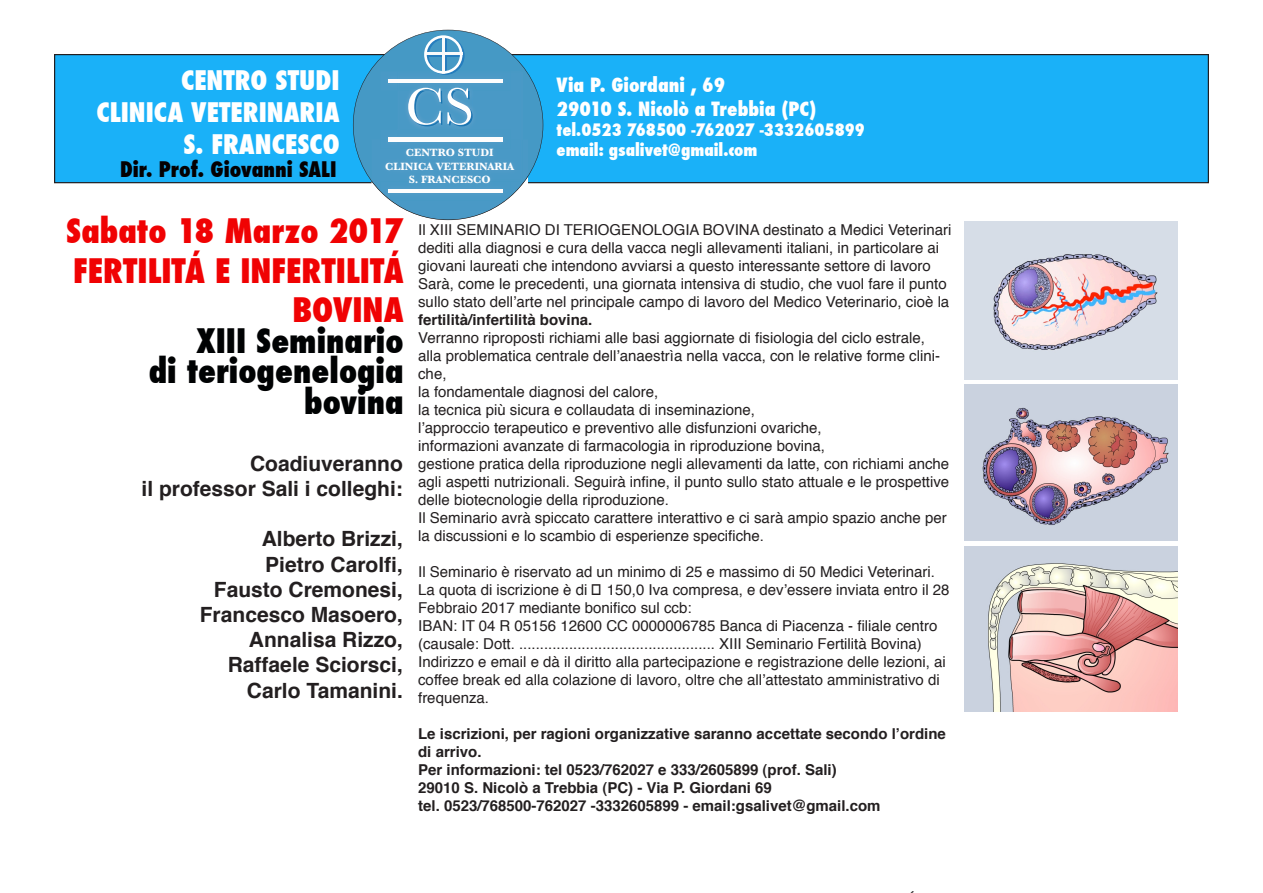
<style>
.page{position:relative;width:1263px;height:893px;background:#fff}
.page>*{position:absolute;margin:0;border:0;box-sizing:border-box;transform-origin:0 0}
.t1{font:54px "Baskerville";color:#fff}
.t2{font:800 condensed 33px "Futura";color:#f00203}
.t3{font:800 condensed 33px "Futura";color:#000203}
.t4{font:800 condensed 26.4px "Futura";color:#fff}
.t5{font:700 21px "Helvetica";color:#231f20}
.t6{font:800 condensed 21px "Futura";color:#040002}
.t7{font:800 condensed 19.2px "Futura";color:#fff}
.t8{font:800 condensed 16.8px "Futura";color:#fff}
.t9{font:15px/18px "Helvetica";color:#231f20}
.t10{font:700 15px/18px "Helvetica";color:#231f20}
.t11{font:700 10.95px/13.2px "Baskerville";color:#fff;text-align:center}
.s1{font-weight:700}
</style>
<div class="page">
<div style="left:55px;top:55px;width:1153px;height:128px;background:#1ab1f8"></div>
<div style="left:54px;top:54px;width:1155px;height:129px;border:1px solid #231f20"></div>
<img style="left:965px;top:221px;width:213px;height:159px">
<img style="left:965px;top:384px;width:213px;height:157px">
<img style="left:965px;top:546px;width:213px;height:165px">
<svg style="left:353px;top:30px;width:190px;height:190px"></svg>
<p class="t4" style="left:181px;top:62px;width:160px">CENTRO STUDI</p>
<p class="t4" style="left:96px;top:94px;width:245px">CLINICA VETERINARIA</p>
<p class="t4" style="left:183px;top:126px;width:158px">S. FRANCESCO</p>
<p class="t7" style="left:556px;top:72px;width:170px">Via P. Giordani , 69</p>
<p class="t7" style="left:556px;top:95px;width:261px">29010 S. Nicolò a Trebbia (PC)</p>
<p class="t8" style="left:556px;top:118px;width:310px">tel.0523 768500 -762027 -3332605899</p>
<p class="t8" style="left:556px;top:138px;width:202px">email: gsalivet@gmail.com</p>
<h1 class="t1" style="left:405px;top:75px;width:70px">CS</h1>
<p class="t11" style="left:385px;top:146px;width:131px">CENTRO STUDI<br>CLINICA VETERINARIA<br>S. FRANCESCO</p>
<p class="t2" style="left:66px;top:208px;width:339px">Sabato 18 Marzo 2017</p>
<p class="t2" style="left:73px;top:248px;width:332px">FERTILITÁ E INFERTILITÁ</p>
<p class="t2" style="left:293px;top:287px;width:113px">BOVINA</p>
<p class="t3" style="left:196px;top:318px;width:209px">XIII Seminario</p>
<p class="t3" style="left:149px;top:349px;width:256px">di teriogenelogia</p>
<p class="t6" style="left:120px;top:155px;width:218px">Dir. Prof. Giovanni SALI</p>
<p class="t9" style="left:418px;top:222px;width:535px">Il XIII SEMINARIO DI TERIOGENOLOGIA BOVINA destinato a Medici Veterinari dediti alla diagnosi e cura della vacca negli allevamenti italiani, in particolare ai giovani laureati che intendono avviarsi a questo interessante settore di lavoro</p>
<p class="t9" style="left:418px;top:276px;width:533px">Sarà, come le precedenti, una giornata intensiva di studio, che vuol fare il punto sullo stato dell’arte nel principale campo di lavoro del Medico Veterinario, cioè la <span class="s1">fertilità/infertilità bovina.</span></p>
<p class="t9" style="left:418px;top:330px;width:508px">Verranno riproposti richiami alle basi aggiornate di fisiologia del ciclo estrale,</p>
<p class="t9" style="left:418px;top:348px;width:523px">alla problematica centrale dell’anaestrìa nella vacca, con le relative forme clini&shy;che,</p>
<p class="t9" style="left:418px;top:384px;width:242px">la fondamentale diagnosi del calore,</p>
<p class="t9" style="left:418px;top:402px;width:338px">la tecnica più sicura e collaudata di inseminazione,</p>
<p class="t9" style="left:418px;top:420px;width:405px">l’approccio terapeutico e preventivo alle disfunzioni ovariche,</p>
<p class="t9" style="left:418px;top:438px;width:408px">informazioni avanzate di farmacologia in riproduzione bovina,</p>
<p class="t9" style="left:418px;top:456px;width:533px;text-align:justify">gestione pratica della riproduzione negli allevamenti da latte, con richiami anche agli aspetti nutrizionali. Seguirà infine, il punto sullo stato attuale e le prospettive delle biotecnologie della riproduzione.</p>
<p class="t9" style="left:418px;top:510px;width:530px">Il Seminario avrà spiccato carattere interattivo e ci sarà ampio spazio anche per la discussioni e lo scambio di esperienze specifiche.</p>
<p class="t9" style="left:418px;top:564px;width:518px">Il Seminario è riservato ad un minimo di 25 e massimo di 50 Medici Veterinari.</p>
<p class="t9" style="left:418px;top:582px;width:533px">La quota di iscrizione è di € 150,0 Iva compresa, e dev’essere inviata entro il 28<br>Febbraio 2017 mediante bonifico sul ccb:</p>
<p class="t9" style="left:418px;top:618px;width:521px">IBAN: IT 04 R 05156 12600 CC 0000006785 Banca di Piacenza - filiale centro</p>
<p class="t9" style="left:418px;top:636px;width:505px">(causale: Dott. ............................................... XIII Seminario Fertilità Bovina)</p>
<p class="t9" style="left:418px;top:654px;width:529px">Indirizzo e email e dà il diritto alla partecipazione e registrazione delle lezioni, ai coffee break ed alla colazione di lavoro, oltre che all’attestato amministrativo di frequenza.</p>
<p class="t10" style="left:418px;top:725px;width:529px">Le iscrizioni, per ragioni organizzative saranno accettate secondo l’ordine di arrivo.</p>
<p class="t10" style="left:418px;top:761px;width:420px">Per informazioni: tel 0523/762027 e 333/2605899 (prof. Sali)</p>
<p class="t10" style="left:418px;top:779px;width:355px">29010 S. Nicolò a Trebbia (PC) - Via P. Giordani 69</p>
<p class="t10" style="left:418px;top:797px;width:464px">tel. 0523/768500-762027 -3332605899 - email:gsalivet@gmail.com</p>
<p class="t3" style="left:304px;top:379px;width:101px">bovina</p>
<p class="t5" style="left:250px;top:446px;width:154px">Coadiuveranno</p>
<p class="t5" style="left:141px;top:472px;width:263px">il professor Sali i colleghi:</p>
<p class="t5" style="left:262px;top:522px;width:143px">Alberto Brizzi,</p>
<p class="t5" style="left:265px;top:547px;width:139px">Pietro Carolfi,</p>
<p class="t5" style="left:214px;top:572px;width:191px">Fausto Cremonesi,</p>
<p class="t5" style="left:200px;top:598px;width:205px">Francesco Masoero,</p>
<p class="t5" style="left:249px;top:623px;width:156px">Annalisa Rizzo,</p>
<p class="t5" style="left:228px;top:648px;width:177px">Raffaele Sciorsci,</p>
<p class="t5" style="left:247px;top:673px;width:157px">Carlo Tamanini.</p>
</div>
